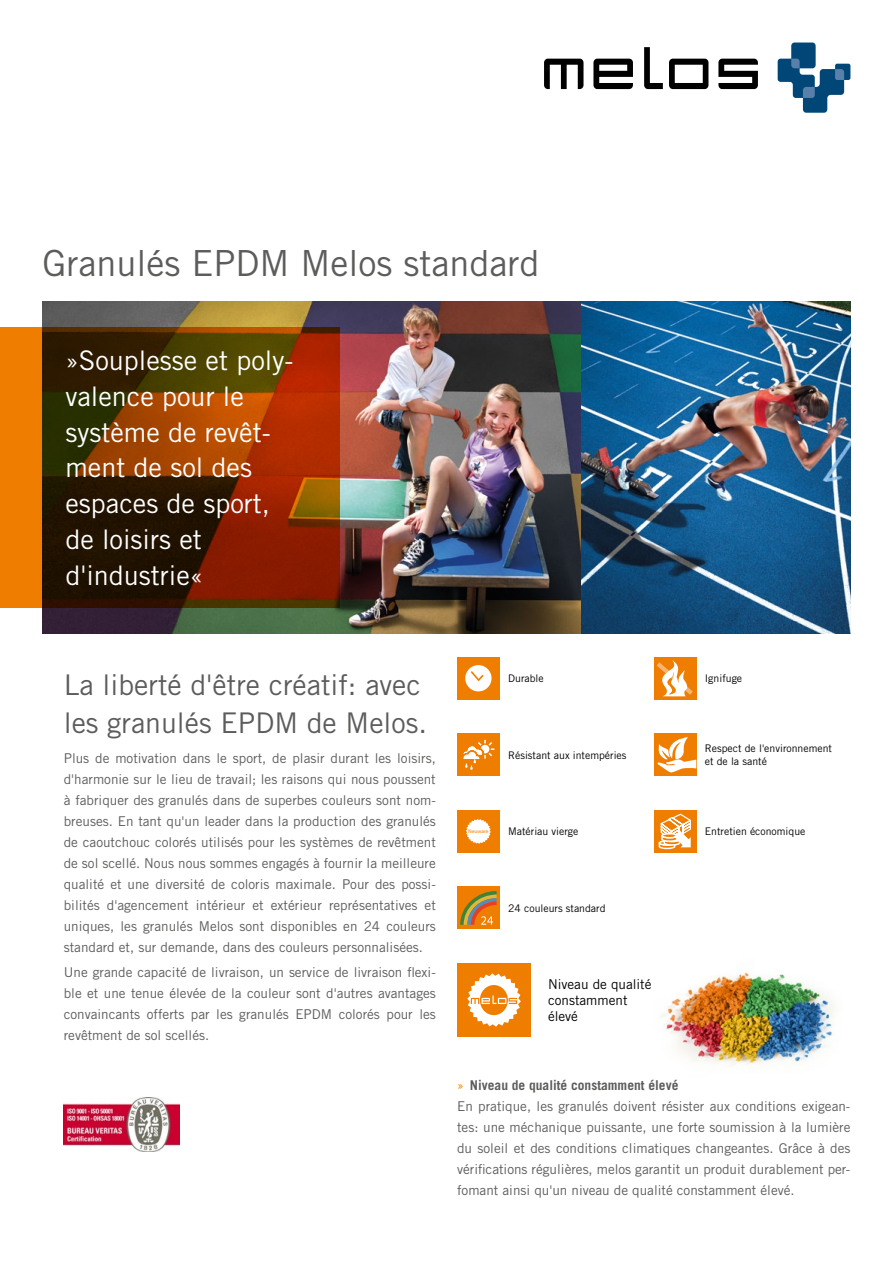
<style>
.page{position:relative;width:893px;height:1263px;background:#fff}
.page>*{position:absolute;margin:0;border:0;box-sizing:border-box;transform-origin:0 0}
.t1{font:36px "Trade Gothic LT Std";color:#5c5c5b}
.t2{font:28.5px/38.8px "Trade Gothic LT Std";color:#5c5c5b}
.t3{font:27px/36px "Trade Gothic LT Std";color:#fff}
.t4{font:13.5px/21px "Trade Gothic LT Std";color:#5c5c5b;text-align:justify}
.t5{font:13.5px/16.2px "Trade Gothic LT Std";color:#000}
.t6{font:10.5px/12.6px "Trade Gothic LT Std";color:#000}
.t7{font:5.4px "Myriad Pro";color:#ef7d00}
.s1{color:#ef7d00}
.s2{font-weight:700}
</style>
<div class="page">
<img style="left:43px;top:302px;width:807px;height:332px">
<div style="left:457px;top:963px;width:74px;height:74px;background:#ef7d00"></div>
<svg style="left:467px;top:973px;width:54px;height:54px"></svg>
<div style="left:457px;top:887px;width:43px;height:42px;background:#ef7d00"></div>
<svg style="left:460px;top:891px;width:37px;height:34px"></svg>
<img style="left:661px;top:972px;width:174px;height:94px">
<div style="left:654px;top:810px;width:42px;height:43px;background:#ef7d00"></div>
<svg style="left:658px;top:813px;width:33px;height:37px"></svg>
<svg style="left:0;top:328px;width:340px;height:280px;background:#763400"></svg>
<svg style="left:593px;top:59px;width:40px;height:30px"></svg>
<svg style="left:544px;top:59px;width:39px;height:30px"></svg>
<svg style="left:644px;top:47px;width:19px;height:42px"></svg>
<svg style="left:669px;top:59px;width:39px;height:30px"></svg>
<svg style="left:718px;top:59px;width:40px;height:30px"></svg>
<svg style="left:778px;top:43px;width:72px;height:70px"></svg>
<div style="left:457px;top:810px;width:43px;height:43px;background:#ef7d00"></div>
<svg style="left:466px;top:819px;width:25px;height:25px"></svg>
<div style="left:654px;top:733px;width:42px;height:43px;background:#ef7d00"></div>
<svg style="left:657px;top:737px;width:39px;height:36px"></svg>
<div style="left:457px;top:733px;width:43px;height:43px;background:#ef7d00"></div>
<svg style="left:463px;top:739px;width:32px;height:31px"></svg>
<div style="left:654px;top:657px;width:42px;height:42px;background:#ef7d00"></div>
<svg style="left:657px;top:660px;width:36px;height:36px"></svg>
<div style="left:457px;top:657px;width:43px;height:42px;background:#ef7d00"></div>
<svg style="left:465px;top:665px;width:27px;height:26px"></svg>
<img style="left:64px;top:1098px;width:116px;height:53px">
<h1 class="t1" style="left:43px;top:242px;width:498px">Granulés EPDM Melos standard</h1>
<h3 class="t3" style="left:65px;top:342px;width:229px">»Souplesse et poly&shy;valence pour le système de revêt&shy;ment de sol des espaces de sport, de loisirs et d'industrie«</h3>
<h2 class="t2" style="left:64px;top:665px;width:365px">La liberté d'être créatif: avec les granulés EPDM de Melos.</h2>
<p class="t4" style="left:64px;top:747px;width:374px">Plus de motivation dans le sport, de plasir durant les loisirs, d'harmonie sur le lieu de travail; les raisons qui nous poussent à fabriquer des granulés dans de superbes couleurs sont nom&shy;breuses. En tant qu'un leader dans la production des granulés de caoutchouc colorés utilisés pour les systèmes de revêtment de sol scellé. Nous nous sommes engagés à fournir la meilleure qualité et une diversité de coloris maximale. Pour des possi&shy;bilités d'agencement intérieur et extérieur représentatives et uniques, les granulés Melos sont disponibles en 24 couleurs standard et, sur demande, dans des couleurs personnalisées.</p>
<p class="t4" style="left:64px;top:962px;width:374px">Une grande capacité de livraison, un service de livraison flexi&shy;ble et une tenue élevée de la couleur sont d'autres avantages convaincants offerts par les granulés EPDM colorés pour les revêtment de sol scellés.</p>
<p class="t6" style="left:508px;top:672px;width:37px">Durable</p>
<p class="t6" style="left:705px;top:672px;width:39px">Ignifuge</p>
<p class="t6" style="left:508px;top:748px;width:120px">Résistant aux intempéries</p>
<p class="t6" style="left:705px;top:742px;width:129px">Respect de l'environnement et de la santé</p>
<p class="t7" style="left:468px;top:828px;width:22px">Neuware</p>
<p class="t6" style="left:508px;top:825px;width:72px">Matériau vierge</p>
<p class="t6" style="left:705px;top:825px;width:102px">Entretien économique</p>
<p class="t6" style="left:508px;top:901px;width:99px">24 couleurs standard</p>
<p class="t5" style="left:548px;top:976px;width:105px">Niveau de qualité constamment élevé</p>
<p class="t4" style="left:457px;top:1074px;width:395px;text-align:left"><span class="s1">»</span> <span class="s2">Niveau de qualité constamment élevé<br></span>En pratique, les granulés doivent résister aux conditions exigean&shy;tes: une méchanique puissante, une forte soumission à la lumière du soleil et des conditions climatiques changeantes. Grâce à des vérifications régulières, melos garantit un produit durablement per&shy;fomant ainsi qu'un niveau de qualité constamment élevé.</p>
</div>
